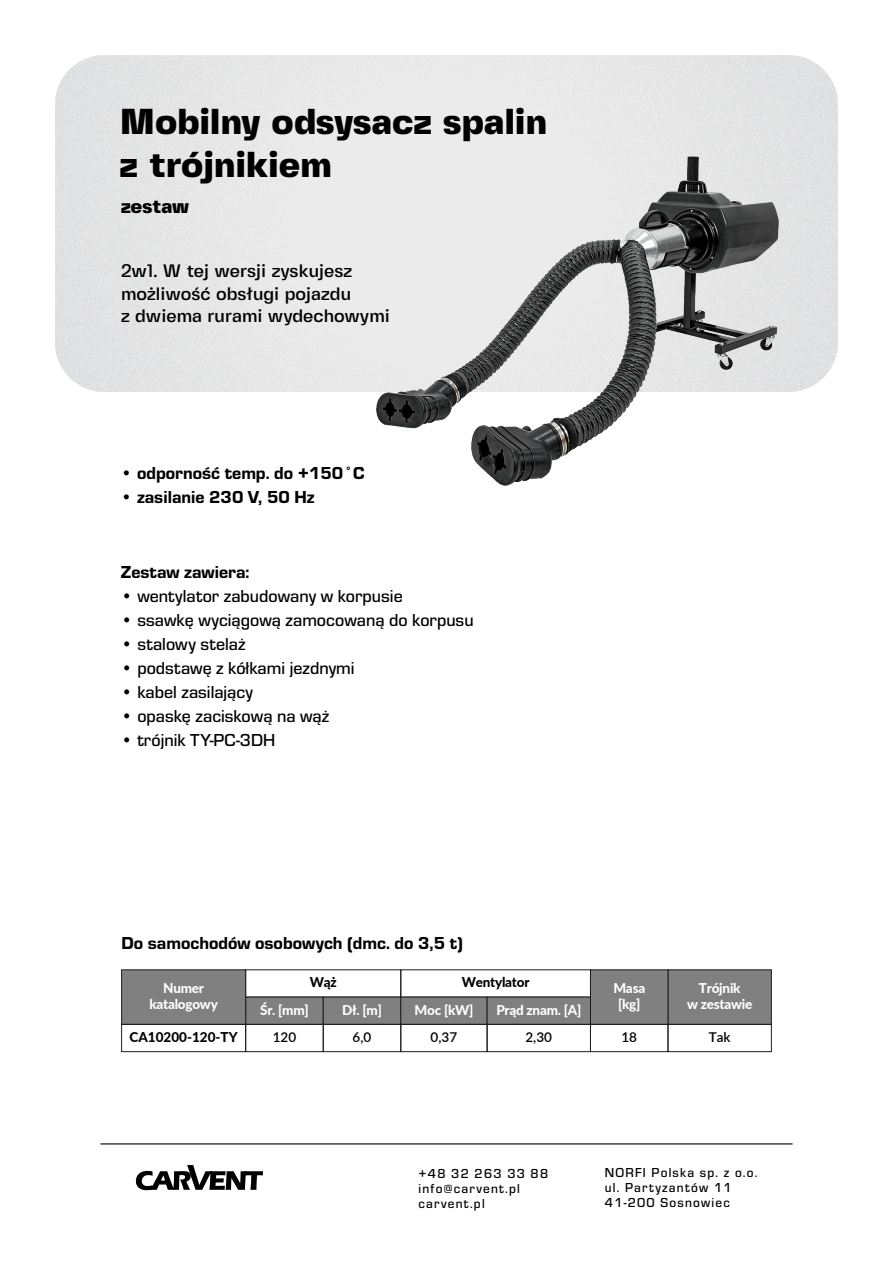
<style>
.page{position:relative;width:893px;height:1263px;background:#fff}
.page>*{position:absolute;margin:0;border:0;box-sizing:border-box;transform-origin:0 0}
.t1{font:800 36px/43.5px "Fivo Sans Modern";letter-spacing:.01em;color:#000}
.t2{font:800 19.5px "Fivo Sans Modern";letter-spacing:.01em;color:#000}
.t3{font:500 18px "Eurostile";color:#000}
.t4{font:18px "Eurostile Hea";color:#000}
.t5{font:500 18px/22.5px "Fivo Sans Modern";color:#000}
.t6{font:500 13.5px/15px "Eurostile";letter-spacing:.09em;color:#000}
.t7{font:800 13.5px/16.2px "Lato";letter-spacing:-.015em;color:#fff;text-align:center}
.t8{font:800 13.5px "Lato";letter-spacing:-.015em;color:#000}
.t9{font:600 13.5px "Lato";color:#000}
</style>
<div class="page">
<div style="left:55px;top:55px;width:783px;height:337px;background:#e6e7e7;border-radius:49px"></div>
<hr style="left:100px;top:1143px;width:693px;height:1px;background:#000">
<svg style="left:136px;top:1165px;width:127px;height:25px"></svg>
<div style="left:668px;top:969px;width:104px;height:56px;background:#808080;border:1px solid #1d1d1b"></div>
<div style="left:668px;top:1024px;width:104px;height:28px;border:1px solid #1d1d1b"></div>
<div style="left:245px;top:997px;width:78px;height:28px;background:#808080;border:1px solid #1d1d1b"></div>
<div style="left:323px;top:997px;width:78px;height:28px;background:#808080;border:1px solid #1d1d1b"></div>
<div style="left:400px;top:997px;width:87px;height:28px;background:#808080;border:1px solid #1d1d1b"></div>
<div style="left:487px;top:997px;width:104px;height:28px;background:#808080;border:1px solid #1d1d1b"></div>
<div style="left:121px;top:969px;width:125px;height:56px;background:#808080;border:1px solid #1d1d1b"></div>
<div style="left:590px;top:969px;width:78px;height:56px;background:#808080;border:1px solid #1d1d1b"></div>
<div style="left:121px;top:1024px;width:125px;height:28px;border:1px solid #1d1d1b"></div>
<div style="left:245px;top:1024px;width:78px;height:28px;border:1px solid #1d1d1b"></div>
<div style="left:323px;top:1024px;width:78px;height:28px;border:1px solid #1d1d1b"></div>
<div style="left:400px;top:1024px;width:87px;height:28px;border:1px solid #1d1d1b"></div>
<div style="left:487px;top:1024px;width:104px;height:28px;border:1px solid #1d1d1b"></div>
<div style="left:590px;top:1024px;width:78px;height:28px;border:1px solid #1d1d1b"></div>
<img style="left:376px;top:148px;width:407px;height:338px">
<h1 class="t1" style="left:120px;top:99px;width:428px">Mobilny odsysacz spalin z trójnikiem</h1>
<p class="t2" style="left:121px;top:194px;width:70px">zestaw</p>
<p class="t5" style="left:121px;top:260px;width:270px">2w1. W tej wersji zyskujesz możliwość obsługi pojazdu<br>z dwiema rurami wydechowymi</p>
<p class="t4" style="left:120px;top:461px;width:246px">• odporność temp. do +150˚C</p>
<p class="t4" style="left:120px;top:485px;width:196px">• zasilanie 230 V, 50 Hz</p>
<p class="t4" style="left:121px;top:559px;width:130px">Zestaw zawiera:</p>
<p class="t3" style="left:121px;top:583px;width:283px">• wentylator zabudowany w korpusie</p>
<p class="t3" style="left:121px;top:607px;width:354px">• ssawkę wyciągową zamocowaną do korpusu</p>
<p class="t3" style="left:121px;top:631px;width:126px">• stalowy stelaż</p>
<p class="t3" style="left:121px;top:655px;width:235px">• podstawę z kółkami jezdnymi</p>
<p class="t3" style="left:121px;top:679px;width:133px">• kabel zasilający</p>
<p class="t3" style="left:121px;top:703px;width:210px">• opaskę zaciskową na wąż</p>
<p class="t3" style="left:121px;top:727px;width:156px">• trójnik TY-PC-3DH</p>
<p class="t4" style="left:122px;top:930px;width:343px">Do samochodów osobowych (dmc. do 3,5 t)</p>
<p class="t8" style="left:310px;top:972px;width:28px">Wąż</p>
<p class="t8" style="left:462px;top:972px;width:69px">Wentylator</p>
<p class="t7" style="left:415px;top:1001px;width:60px">Moc [kW]</p>
<p class="t7" style="left:496px;top:1001px;width:86px">Prąd znam. [A]</p>
<p class="t7" style="left:149px;top:979px;width:70px">Numer katalogowy</p>
<p class="t7" style="left:613px;top:979px;width:33px">Masa [kg]</p>
<p class="t8" style="left:129px;top:1027px;width:110px">CA10200-120-TY</p>
<p class="t9" style="left:273px;top:1027px;width:25px">120</p>
<p class="t9" style="left:353px;top:1027px;width:20px">6,0</p>
<p class="t9" style="left:431px;top:1027px;width:28px">0,37</p>
<p class="t9" style="left:525px;top:1027px;width:28px">2,30</p>
<p class="t9" style="left:621px;top:1027px;width:17px">18</p>
<p class="t7" style="left:260px;top:1001px;width:50px">Śr. [mm]</p>
<p class="t7" style="left:342px;top:1001px;width:41px">Dł. [m]</p>
<p class="t7" style="left:687px;top:979px;width:67px">Trójnik<br>w zestawie</p>
<p class="t9" style="left:709px;top:1027px;width:23px">Tak</p>
<p class="t6" style="left:419px;top:1165px;width:131px">+48 32 263 33 88 info@carvent.pl carvent.pl</p>
<p class="t6" style="left:605px;top:1165px;width:154px">NORFI Polska sp. z o.o. ul. Partyzantów 11<br>41-200 Sosnowiec</p>
</div>
